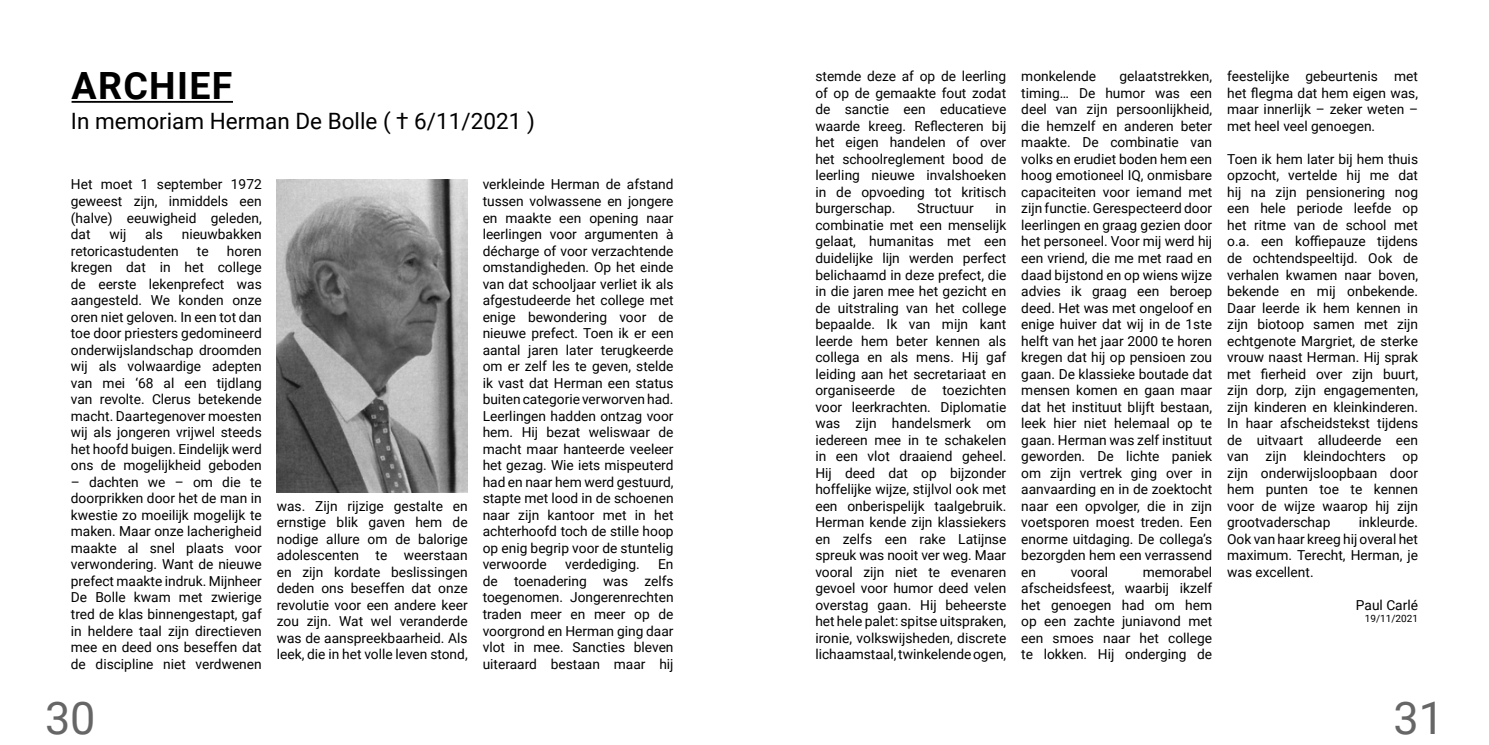
<style>
.page{position:relative;width:1489px;height:745px;background:#fff}
.page>*{position:absolute;margin:0;border:0;box-sizing:border-box;transform-origin:0 0}
.t1{font:45px "Roboto";color:#666}
.t2{font:700 37.5px "Roboto";letter-spacing:.035em;color:#000}
.t3{font:22.5px "Roboto";color:#000}
.t4{font:13.75px/16.5px "Roboto";color:#000;text-align:justify}
.t5{font:10px "Roboto";color:#000}
</style>
<div class="page">
<hr style="left:72px;top:101px;width:161px;height:2px;background:#000">
<img style="left:277px;top:179px;width:190px;height:313px">
<h2 class="t2" style="left:72px;top:59px;width:162px">ARCHIEF</h2>
<h3 class="t3" style="left:71px;top:105px;width:465px">In memoriam Herman De Bolle ( † 6/11/2021 )</h3>
<p class="t4" style="left:71px;top:176px;width:192px">Het moet 1 september 1972 geweest zijn, inmiddels een (halve) eeuwigheid geleden, dat</p>
<p class="t4" style="left:109px;top:225px;width:18px">wij</p>
<p class="t4" style="left:145px;top:225px;width:19px">als</p>
<p class="t4" style="left:182px;top:225px;width:81px">nieuwbakken</p>
<p class="t4" style="left:71px;top:242px;width:109px">retoricastudenten</p>
<p class="t4" style="left:197px;top:242px;width:13px">te</p>
<p class="t4" style="left:71px;top:242px;width:192px;text-indent:156px">horen kregen dat in het college de eerste lekenprefect was aangesteld. We konden onze oren niet geloven. In een tot dan toe door priesters gedomineerd onderwijslandschap droomden wij als volwaardige adepten van mei ‘68 al een tijdlang van revolte. Clerus betekende macht. Daartegenover moesten wij als jongeren vrijwel steeds het hoofd buigen. Eindelijk werd ons de mogelijkheid geboden</p>
<p class="t4" style="left:71px;top:473px;width:192px">– dachten we – om die te doorprikken door het de man in kwestie zo moeilijk mogelijk te maken. Maar onze lacherigheid maakte al snel plaats voor verwondering. Want de nieuwe prefect maakte indruk. Mijnheer De Bolle kwam met zwierige tred de klas binnengestapt, gaf in heldere taal zijn directieven mee en deed ons beseffen dat de discipline niet verdwenen</p>
<p class="t4" style="left:277px;top:496px;width:192px">was. Zijn rijzige gestalte en ernstige blik gaven hem de nodige allure om de balorige adolescenten te weerstaan en zijn kordate beslissingen deden ons beseffen dat onze revolutie voor een andere keer zou zijn. Wat wel veranderde was de aanspreekbaarheid. Als leek, die in het volle leven stond,</p>
<p class="t4" style="left:482px;top:176px;width:192px">verkleinde Herman de afstand tussen volwassene en jongere en maakte een opening naar leerlingen voor argumenten à décharge of voor verzachtende omstandigheden. Op het einde van dat schooljaar verliet ik als afgestudeerde het college met enige bewondering voor de nieuwe prefect. Toen ik er een aantal jaren later terugkeerde om er zelf les te geven, stelde ik vast dat Herman een status buiten categorie verworven had.<br>Leerlingen hadden ontzag voor hem. Hij bezat weliswaar de macht maar hanteerde veeleer het gezag. Wie iets mispeuterd had en naar hem werd gestuurd, stapte met lood in de schoenen naar zijn kantoor met in het achterhoofd toch de stille hoop op enig begrip voor de stuntelig verwoorde</p>
<p class="t4" style="left:565px;top:555px;width:76px">verdediging.</p>
<p class="t4" style="left:482px;top:555px;width:192px;text-indent:175px">En de toenadering was zelfs toegenomen. Jongerenrechten traden meer en meer op de voorgrond en Herman ging daar vlot in mee. Sancties bleven uiteraard bestaan maar hij</p>
<p class="t4" style="left:815px;top:68px;width:192px">stemde deze af op de leerling of op de gemaakte fout zodat de sanctie een educatieve waarde kreeg. Reflecteren bij het eigen handelen of over het schoolreglement bood de leerling nieuwe invalshoeken in de opvoeding tot kritisch burgerschap.</p>
<p class="t4" style="left:815px;top:200px;width:192px;text-indent:180px">in combinatie met een menselijk gelaat, humanitas met een duidelijke lijn werden perfect belichaamd in deze prefect, die in die jaren mee het gezicht en de uitstraling van het college bepaalde. Ik van mijn kant leerde hem beter kennen als collega en als mens. Hij gaf leiding aan het secretariaat en organiseerde de toezichten voor leerkrachten. Diplomatie was zijn handelsmerk om iedereen mee in te schakelen in een vlot draaiend geheel.<br>Hij deed dat op bijzonder hoffelijke wijze, stijlvol ook met een onberispelijk taalgebruik.<br>Herman kende zijn klassiekers en zelfs een rake Latijnse spreuk was nooit ver weg. Maar vooral zijn niet te evenaren gevoel voor humor deed velen overstag gaan. Hij beheerste het hele palet: spitse uitspraken, ironie, volkswijsheden, discrete lichaamstaal, twinkelende ogen,</p>
<p class="t4" style="left:917px;top:200px;width:58px">Structuur</p>
<p class="t4" style="left:1021px;top:68px;width:192px;text-indent:98px">gelaatstrekken, timing… De humor was een deel van zijn persoonlijkheid, die hemzelf en anderen beter maakte. De combinatie van volks en erudiet boden hem een hoog emotioneel IQ, onmisbare capaciteiten voor iemand met zijn functie. Gerespecteerd door leerlingen en graag gezien door het personeel. Voor mij werd hij een vriend, die me met raad en daad bijstond en op wiens wijze advies ik graag een beroep deed. Het was met ongeloof en enige huiver dat wij in de 1ste helft van het jaar 2000 te horen kregen dat hij op pensioen zou gaan. De klassieke boutade dat mensen komen en gaan maar dat het instituut blijft bestaan, leek hier niet helemaal op te gaan. Herman was zelf instituut geworden. De lichte paniek om zijn vertrek ging over in aanvaarding en in de zoektocht naar een opvolger, die in zijn voetsporen moest treden. Een enorme uitdaging. De collega’s bezorgden hem een verrassend en</p>
<p class="t4" style="left:1021px;top:68px;width:76px">monkelende</p>
<p class="t4" style="left:1021px;top:563px;width:192px;text-indent:121px">memorabel afscheidsfeest, waarbij ikzelf het genoegen had om hem op een zachte juniavond met een smoes naar het college te lokken. Hij onderging de</p>
<p class="t4" style="left:1070px;top:563px;width:39px">vooral</p>
<p class="t4" style="left:1227px;top:68px;width:192px">feestelijke gebeurtenis met het flegma dat hem eigen was, maar innerlijk – zeker weten – met heel veel genoegen.</p>
<p class="t4" style="left:1227px;top:150px;width:192px">Toen ik hem later bij hem thuis opzocht, vertelde hij me dat hij na zijn pensionering nog een hele periode leefde op het ritme van de school met o.a. een koffiepauze tijdens de ochtendspeeltijd. Ook de verhalen kwamen naar boven, bekende en mij onbekende.<br>Daar leerde ik hem kennen in zijn biotoop samen met zijn echtgenote Margriet, de sterke vrouw naast Herman. Hij sprak met fierheid over zijn buurt, zijn dorp, zijn engagementen, zijn kinderen en kleinkinderen.<br>In haar afscheidstekst tijdens de uitvaart alludeerde een van zijn kleindochters op zijn onderwijsloopbaan door hem punten toe te kennen voor de wijze waarop hij zijn grootvaderschap</p>
<p class="t4" style="left:1227px;top:513px;width:192px;text-indent:132px">inkleurde.<br>Ook van haar kreeg hij overal het maximum. Terecht, Herman, je was excellent.</p>
<p class="t4" style="left:1355px;top:596px;width:64px">Paul Carlé</p>
<p class="t5" style="left:1364px;top:611px;width:55px">19/11/2021</p>
<h1 class="t1" style="left:45px;top:685px;width:52px">30</h1>
<h1 class="t1" style="left:1393px;top:685px;width:52px">31</h1>
</div>
